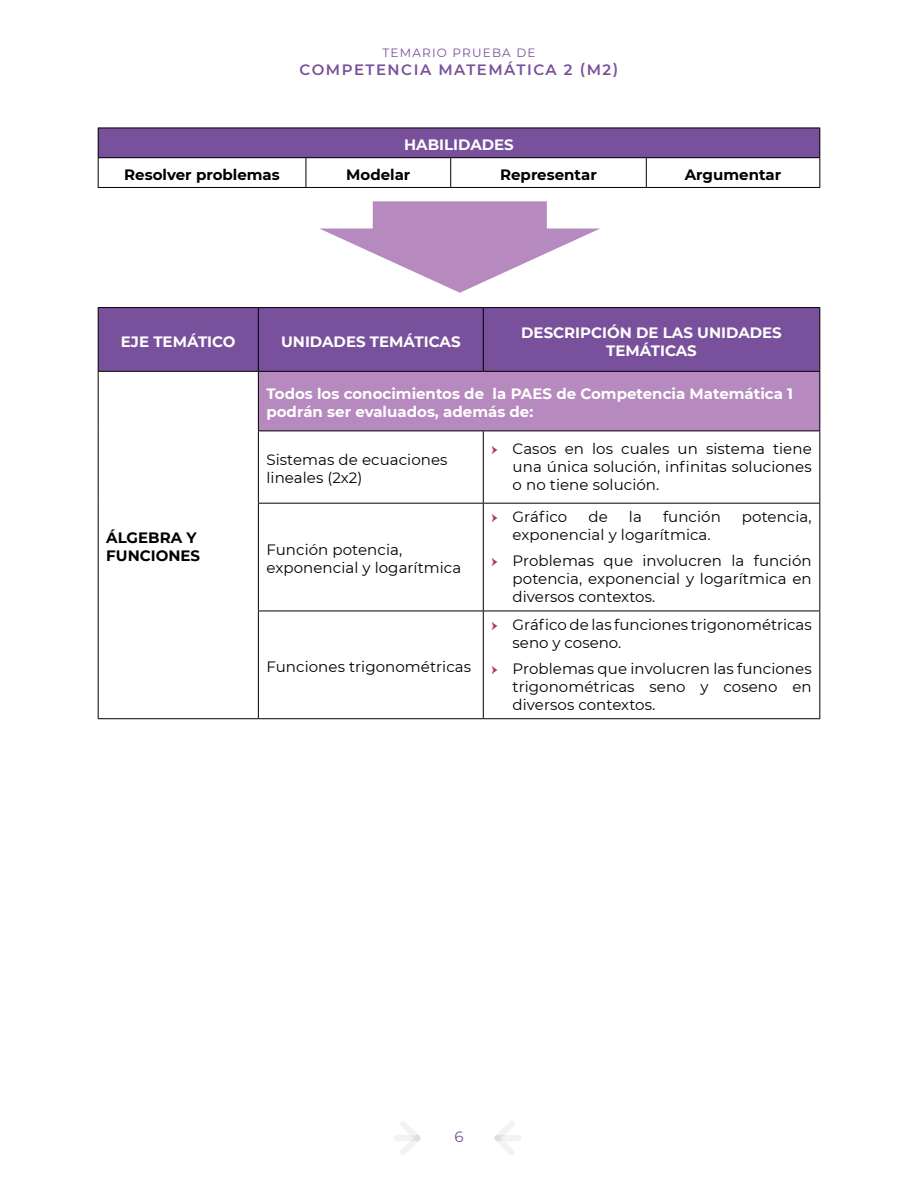
<style>
.page{position:relative;width:918px;height:1188px;background:#fff}
.page>*{position:absolute;margin:0;border:0;box-sizing:border-box;transform-origin:0 0}
.t1{font:15px/18px "Montserrat";letter-spacing:.005em;color:#000}
.t2{font:700 15px/18px "Montserrat";color:#fff;text-align:center}
.t3{font:700 15px/18px "Montserrat";color:#000}
.t4{font:600 15px "Montserrat";letter-spacing:.1em;color:#78509b}
.t5{font:15px "Montserrat";color:#78509b}
.t6{font:12px "Montserrat";letter-spacing:.1em;color:#78509b}
.s1{font-family:"Minion Pro";color:#b3316e}
</style>
<div class="page">
<svg style="left:494px;top:1121px;width:27px;height:34px"></svg>
<svg style="left:394px;top:1121px;width:27px;height:34px"></svg>
<div style="left:99px;top:308px;width:720px;height:63px;background:#78509b"></div>
<div style="left:258px;top:371px;width:562px;height:60px;background:#b68abe"></div>
<hr style="left:98px;top:307px;width:160px;height:1px;background:#000">
<hr style="left:258px;top:307px;width:225px;height:1px;background:#000">
<hr style="left:483px;top:307px;width:337px;height:1px;background:#000">
<hr style="left:98px;top:371px;width:160px;height:1px;background:#000">
<hr style="left:258px;top:371px;width:225px;height:1px;background:#000">
<hr style="left:483px;top:371px;width:337px;height:1px;background:#000">
<hr style="left:258px;top:431px;width:225px;height:1px;background:#000">
<hr style="left:483px;top:431px;width:337px;height:1px;background:#000">
<hr style="left:258px;top:503px;width:225px;height:1px;background:#000">
<hr style="left:483px;top:503px;width:337px;height:1px;background:#000">
<hr style="left:258px;top:611px;width:225px;height:1px;background:#000">
<hr style="left:483px;top:611px;width:337px;height:1px;background:#000">
<hr style="left:98px;top:718px;width:160px;height:1px;background:#000">
<hr style="left:258px;top:718px;width:225px;height:1px;background:#000">
<hr style="left:483px;top:718px;width:337px;height:1px;background:#000">
<hr style="left:98px;top:308px;width:1px;height:63px;background:#000">
<hr style="left:98px;top:372px;width:1px;height:59px;background:#000">
<hr style="left:98px;top:431px;width:1px;height:72px;background:#000">
<hr style="left:98px;top:503px;width:1px;height:108px;background:#000">
<hr style="left:98px;top:611px;width:1px;height:107px;background:#000">
<hr style="left:258px;top:308px;width:1px;height:63px;background:#000">
<hr style="left:483px;top:308px;width:1px;height:63px;background:#000">
<hr style="left:819px;top:308px;width:1px;height:63px;background:#000">
<hr style="left:258px;top:372px;width:1px;height:59px;background:#000">
<hr style="left:819px;top:372px;width:1px;height:59px;background:#000">
<hr style="left:258px;top:431px;width:1px;height:72px;background:#000">
<hr style="left:483px;top:431px;width:1px;height:72px;background:#000">
<hr style="left:819px;top:431px;width:1px;height:72px;background:#000">
<hr style="left:258px;top:504px;width:1px;height:107px;background:#000">
<hr style="left:483px;top:504px;width:1px;height:107px;background:#000">
<hr style="left:819px;top:504px;width:1px;height:107px;background:#000">
<hr style="left:258px;top:611px;width:1px;height:107px;background:#000">
<hr style="left:483px;top:611px;width:1px;height:107px;background:#000">
<hr style="left:819px;top:611px;width:1px;height:107px;background:#000">
<div style="left:98px;top:128px;width:722px;height:30px;background:#78509b"></div>
<hr style="left:98px;top:128px;width:208px;height:1px;background:#000">
<hr style="left:306px;top:128px;width:145px;height:1px;background:#000">
<hr style="left:451px;top:128px;width:195px;height:1px;background:#000">
<hr style="left:646px;top:128px;width:174px;height:1px;background:#000">
<hr style="left:98px;top:157px;width:208px;height:1px;background:#000">
<hr style="left:306px;top:157px;width:145px;height:1px;background:#000">
<hr style="left:451px;top:157px;width:195px;height:1px;background:#000">
<hr style="left:646px;top:157px;width:174px;height:1px;background:#000">
<hr style="left:98px;top:187px;width:208px;height:1px;background:#000">
<hr style="left:306px;top:187px;width:145px;height:1px;background:#000">
<hr style="left:451px;top:187px;width:195px;height:1px;background:#000">
<hr style="left:646px;top:187px;width:174px;height:1px;background:#000">
<svg style="left:98px;top:128px;width:1px;height:59px"></svg>
<svg style="left:306px;top:158px;width:1px;height:29px"></svg>
<svg style="left:450px;top:158px;width:1px;height:29px"></svg>
<svg style="left:646px;top:158px;width:1px;height:29px"></svg>
<svg style="left:819px;top:128px;width:1px;height:59px"></svg>
<svg style="left:319px;top:201px;width:281px;height:92px"></svg>
<p class="t6" style="left:382px;top:45px;width:155px">TEMARIO PRUEBA DE</p>
<p class="t4" style="left:300px;top:59px;width:320px">COMPETENCIA MATEMÁTICA 2 (M2)</p>
<p class="t2" style="left:404px;top:135px;width:111px">HABILIDADES</p>
<p class="t3" style="left:124px;top:165px;width:157px">Resolver problemas</p>
<p class="t3" style="left:346px;top:165px;width:66px">Modelar</p>
<p class="t3" style="left:500px;top:165px;width:98px">Representar</p>
<p class="t3" style="left:685px;top:165px;width:98px">Argumentar</p>
<p class="t2" style="left:121px;top:332px;width:116px">EJE TEMÁTICO</p>
<p class="t2" style="left:281px;top:332px;width:181px">UNIDADES TEMÁTICAS</p>
<p class="t2" style="left:521px;top:323px;width:262px">DESCRIPCIÓN DE LAS UNIDADES<br>TEMÁTICAS</p>
<p class="t3" style="left:106px;top:528px;width:95px">ÁLGEBRA Y<br>FUNCIONES</p>
<p class="t2" style="left:266px;top:384px;width:528px;text-align:left">Todos los conocimientos de la PAES de Competencia Matemática 1 podrán ser evaluados, además de:</p>
<p class="t1" style="left:266px;top:450px;width:183px">Sistemas de ecuaciones lineales (2x2)</p>
<p class="t1" style="left:513px;top:439px;width:301px;text-align:justify;text-indent:-21px"><span class="s1">ӹ</span> Casos en los cuales un sistema tiene una única solución, infinitas soluciones o no tiene solución.</p>
<p class="t1" style="left:266px;top:540px;width:196px">Función potencia, exponencial y logarítmica</p>
<p class="t1" style="left:266px;top:657px;width:206px">Funciones trigonométricas</p>
<p class="t1" style="left:491px;top:507px;width:77px"><span class="s1">ӹ</span> Gráfico</p>
<p class="t1" style="left:589px;top:507px;width:21px">de</p>
<p class="t1" style="left:629px;top:507px;width:14px">la</p>
<p class="t1" style="left:663px;top:507px;width:59px">función</p>
<p class="t1" style="left:742px;top:507px;width:71px">potencia,</p>
<p class="t1" style="left:491px;top:521px;width:322px;line-height:26.5px;text-indent:21px">exponencial y logarítmica.<br><span class="s1">ӹ</span> Problemas que involucren la función</p>
<p class="t1" style="left:513px;top:570px;width:301px">potencia, exponencial y logarítmica en diversos contextos.</p>
<p class="t1" style="left:513px;top:615px;width:301px;text-indent:-21px"><span class="s1">ӹ</span> Gráfico de las funciones trigonométricas seno y coseno.</p>
<p class="t1" style="left:513px;top:659px;width:301px;text-align:justify;text-indent:-21px"><span class="s1">ӹ</span> Problemas que involucren las funciones trigonométricas seno y coseno en diversos contextos.</p>
<p class="t5" style="left:454px;top:1126px;width:11px">6</p>
</div>
